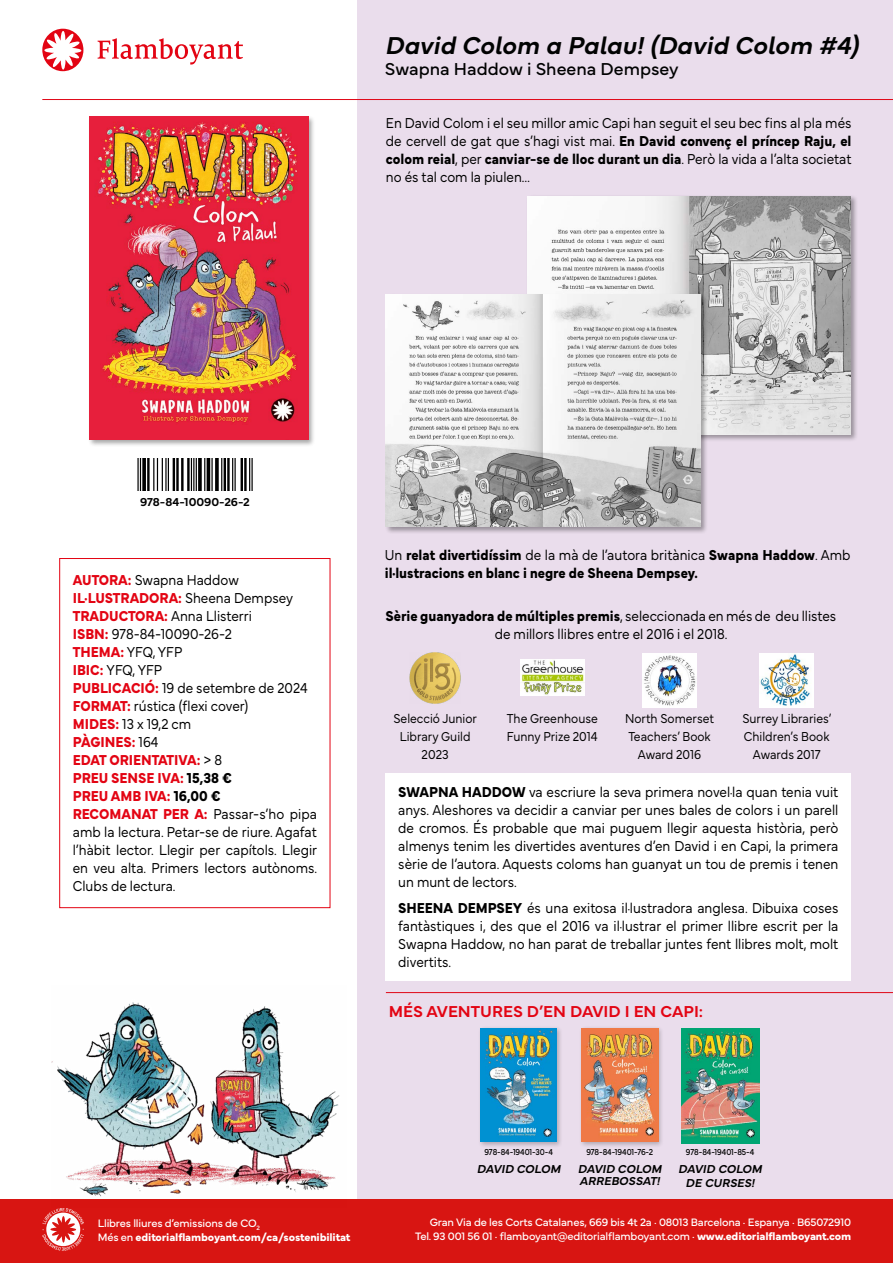
<style>
.page{position:relative;width:893px;height:1263px;background:#fff}
.page>*{position:absolute;margin:0;border:0;box-sizing:border-box;transform-origin:0 0}
.t1{font:italic 600 25.5px "Mundial";color:#010202}
.t2{font:18px "Mundial";color:#010202}
.t3{font:600 16.5px "Mundial";color:#e30413}
.t4{font:300 15px/18px "Mundial";color:#000;text-align:justify;scale:.9 1}
.t5{font:700 15px/18px "Mundial";color:#000;scale:.9 1}
.t6{font:300 13.5px/18px "Mundial";color:#000;text-align:center;scale:.9 1}
.t7{font:italic 600 12px/14.1px "Mundial";color:#000;text-align:center}
.t8{font:600 12px "Mundial";color:#000}
.t9{font:11.25px/13.5px "Mundial";letter-spacing:-.015em;color:#fff;text-align:right}
.t10{font:700 11.25px/14.4px "Mundial";letter-spacing:-.015em;color:#fff}
.t11{font:9px "Mundial";letter-spacing:-.01em;color:#000;scale:.9 1}
.s1{font-weight:700}
.s2{font-weight:700;color:#e30413}
.s3{font-weight:300}
.s4{font-weight:400}
</style>
<div class="page">
<div style="left:357px;top:0;width:536px;height:1263px;background:#eaddec"></div>
<div style="left:0;top:1199px;width:893px;height:64px;background:#d81512"></div>
<svg style="left:42px;top:29px;width:42px;height:42px"></svg>
<svg style="left:98px;top:38px;width:145px;height:27px"></svg>
<svg style="left:42px;top:1208px;width:42px;height:43px"></svg>
<hr style="left:42px;top:99px;width:851px;height:1px;background:#e00717">
<div style="left:386px;top:773px;width:465px;height:208px;background:#fff"></div>
<div style="left:59px;top:558px;width:271px;height:350px;border:1px solid #e30413"></div>
<div style="left:526px;top:195px;width:332px;height:247px;background:#000;opacity:.35"></div>
<img style="left:527px;top:196px;width:323px;height:239px">
<div style="left:385px;top:293px;width:323px;height:241px;background:#000;opacity:.35"></div>
<img style="left:386px;top:295px;width:314px;height:232px">
<div style="left:88px;top:115px;width:228px;height:332px;background:#000;opacity:.35"></div>
<img style="left:90px;top:116px;width:218px;height:323px">
<hr style="left:140px;top:459px;width:1px;height:31px;background:#000">
<hr style="left:137px;top:459px;width:2px;height:31px;background:#000">
<svg style="left:142px;top:459px;width:4px;height:31px"></svg>
<hr style="left:147px;top:459px;width:3px;height:31px;background:#000">
<hr style="left:168px;top:459px;width:1px;height:31px;background:#000">
<hr style="left:165px;top:459px;width:2px;height:31px;background:#000">
<hr style="left:162px;top:459px;width:1px;height:31px;background:#000">
<hr style="left:157px;top:459px;width:1px;height:31px;background:#000">
<hr style="left:153px;top:459px;width:1px;height:31px;background:#000">
<hr style="left:187px;top:459px;width:3px;height:31px;background:#000">
<hr style="left:181px;top:459px;width:3px;height:31px;background:#000">
<hr style="left:176px;top:459px;width:3px;height:31px;background:#000">
<hr style="left:173px;top:459px;width:2px;height:31px;background:#000">
<hr style="left:196px;top:459px;width:1px;height:31px;background:#000">
<hr style="left:193px;top:459px;width:1px;height:31px;background:#000">
<hr style="left:191px;top:459px;width:1px;height:31px;background:#000">
<svg style="left:198px;top:459px;width:4px;height:31px"></svg>
<hr style="left:204px;top:459px;width:1px;height:31px;background:#000">
<hr style="left:207px;top:459px;width:3px;height:31px;background:#000">
<hr style="left:211px;top:459px;width:2px;height:31px;background:#000">
<svg style="left:215px;top:459px;width:4px;height:31px"></svg>
<hr style="left:221px;top:459px;width:1px;height:31px;background:#000">
<hr style="left:227px;top:459px;width:3px;height:31px;background:#000">
<hr style="left:224px;top:459px;width:2px;height:31px;background:#000">
<hr style="left:234px;top:459px;width:2px;height:31px;background:#000">
<hr style="left:232px;top:459px;width:1px;height:31px;background:#000">
<hr style="left:244px;top:459px;width:3px;height:31px;background:#000">
<hr style="left:241px;top:459px;width:2px;height:31px;background:#000">
<hr style="left:251px;top:459px;width:2px;height:31px;background:#000">
<hr style="left:249px;top:459px;width:1px;height:31px;background:#000">
<img style="left:51px;top:1002px;width:289px;height:195px">
<hr style="left:386px;top:992px;width:507px;height:1px;background:#e00717">
<img style="left:681px;top:1028px;width:78px;height:115px">
<div style="left:579px;top:1026px;width:85px;height:122px;background:#000;opacity:.25"></div>
<img style="left:581px;top:1028px;width:77px;height:114px">
<div style="left:478px;top:1026px;width:85px;height:122px;background:#000;opacity:.25"></div>
<img style="left:480px;top:1028px;width:77px;height:114px">
<img style="left:520px;top:659px;width:64px;height:37px">
<img style="left:642px;top:653px;width:55px;height:54px">
<img style="left:760px;top:653px;width:54px;height:54px">
<img style="left:410px;top:653px;width:51px;height:50px">
<h1 class="t1" style="left:385px;top:25px;width:475px">David Colom a Palau! (David Colom #4)</h1>
<p class="t2" style="left:385px;top:54px;width:295px">Swapna Haddow i Sheena Dempsey</p>
<p class="t4" style="left:386px;top:113px;width:519px">En David Colom i el seu millor amic Capi han seguit el seu bec fins al pla més de cervell de gat que s’hagi vist mai. <span class="s1">En David convenç el príncep Raju, el colom reial</span>, per <span class="s1">canviar-se de lloc durant un dia</span>. Però la vida a l’alta societat no és tal com la piulen…</p>
<p class="t8" style="left:140px;top:493px;width:111px">978-84-10090-26-2</p>
<p class="t4" style="left:73px;top:570px;width:273px;text-align:left"><span class="s2">AUTORA:</span> Swapna Haddow<br><span class="s2">IL·LUSTRADORA:</span> Sheena Dempsey<br><span class="s2">TRADUCTORA:</span> Anna Llisterri<br><span class="s2">ISBN:</span> 978-84-10090-26-2<br><span class="s2">THEMA:</span> YFQ, YFP<br><span class="s2">IBIC:</span> YFQ, YFP<br><span class="s2">PUBLICACIÓ:</span> 19 de setembre de 2024<br><span class="s2">FORMAT:</span> rústica (flexi cover)<br><span class="s2">MIDES:</span> 13 x 19,2 cm<br><span class="s2">PÀGINES:</span> 164<br><span class="s2">EDAT ORIENTATIVA:</span> &gt; 8<br><span class="s2">PREU SENSE IVA:</span> <span class="s1">15,38 €<br></span><span class="s2">PREU AMB IVA:</span> <span class="s1">16,00 €<br></span><span class="s2">RECOMANAT PER A:</span> Passar-s’ho pipa amb la lectura. Petar-se de riure. Agafat l’hàbit lector. Llegir per capítols. Llegir en veu alta. Primers lectors autònoms.<br>Clubs de lectura.</p>
<p class="t5" style="left:385px;top:544px;width:519px"><span class="s3">Un</span> relat divertidíssim <span class="s3">de la mà de l’autora britànica</span> Swapna Haddow<span class="s3">. Amb </span>il·lustracions en blanc i negre de Sheena Dempsey.</p>
<p class="t4" style="left:386px;top:606px;width:502px;text-align:center"><span class="s1">Sèrie guanyadora de múltiples premis</span>, seleccionada en més de deu llistes de millors llibres entre el 2016 i el 2018.</p>
<p class="t6" style="left:393px;top:708px;width:94px">Selecció Junior<br>Library Guild<br>2023</p>
<p class="t6" style="left:507px;top:708px;width:103px;text-align:left">The Greenhouse<br>Funny Prize 2014</p>
<p class="t6" style="left:625px;top:708px;width:100px">North Somerset<br>Teachers’ Book<br>Award 2016</p>
<p class="t6" style="left:742px;top:708px;width:100px">Surrey Libraries’<br>Children’s Book<br>Awards 2017</p>
<p class="t4" style="left:398px;top:781px;width:491px"><span class="s1">SWAPNA HADDOW</span> va escriure la seva primera novel·la quan tenia vuit anys. Aleshores va decidir a canviar per unes bales de colors i un parell de cromos. És probable que mai puguem llegir aquesta història, però almenys tenim les divertides aventures d’en David i en Capi, la primera sèrie de l’autora. Aquests coloms han guanyat un tou de premis i tenen un munt de lectors.</p>
<p class="t4" style="left:398px;top:898px;width:491px"><span class="s1">SHEENA DEMPSEY</span> és una exitosa il·lustradora anglesa. Dibuixa coses fantàstiques i, des que el 2016 va il·lustrar el primer llibre escrit per la Swapna Haddow, no han parat de treballar juntes fent llibres molt, molt divertits.</p>
<p class="t3" style="left:389px;top:998px;width:316px">MÉS AVENTURES D’EN DAVID I EN CAPI:</p>
<p class="t10" style="left:98px;top:1214px;width:254px"><span class="s4">Llibres lliures d’emissions de CO</span><sub>2<br></sub><span class="s4">Més en</span> editorialflamboyant.com/ca/sostenibilitat</p>
<p class="t11" style="left:484px;top:1144px;width:78px">978-84-19401-30-4</p>
<p class="t7" style="left:477px;top:1160px;width:85px">DAVID COLOM</p>
<p class="t11" style="left:586px;top:1144px;width:76px">978-84-19401-76-2</p>
<p class="t7" style="left:578px;top:1161px;width:85px;line-height:12px;text-align:left">DAVID COLOM<br>ARREBOSSAT!</p>
<p class="t11" style="left:686px;top:1144px;width:77px">978-84-19401-85-4</p>
<p class="t7" style="left:678px;top:1160px;width:85px">DAVID COLOM<br>DE CURSES!</p>
<p class="t9" style="left:415px;top:1214px;width:437px">Gran Via de les Corts Catalanes, 669 bis 4t 2a · 08013 Barcelona · Espanya · B65072910<br>Tel. 93 001 56 01 · flamboyant@editorialflamboyant.com · <span class="s1">www.editorialflamboyant.com</span></p>
</div>
